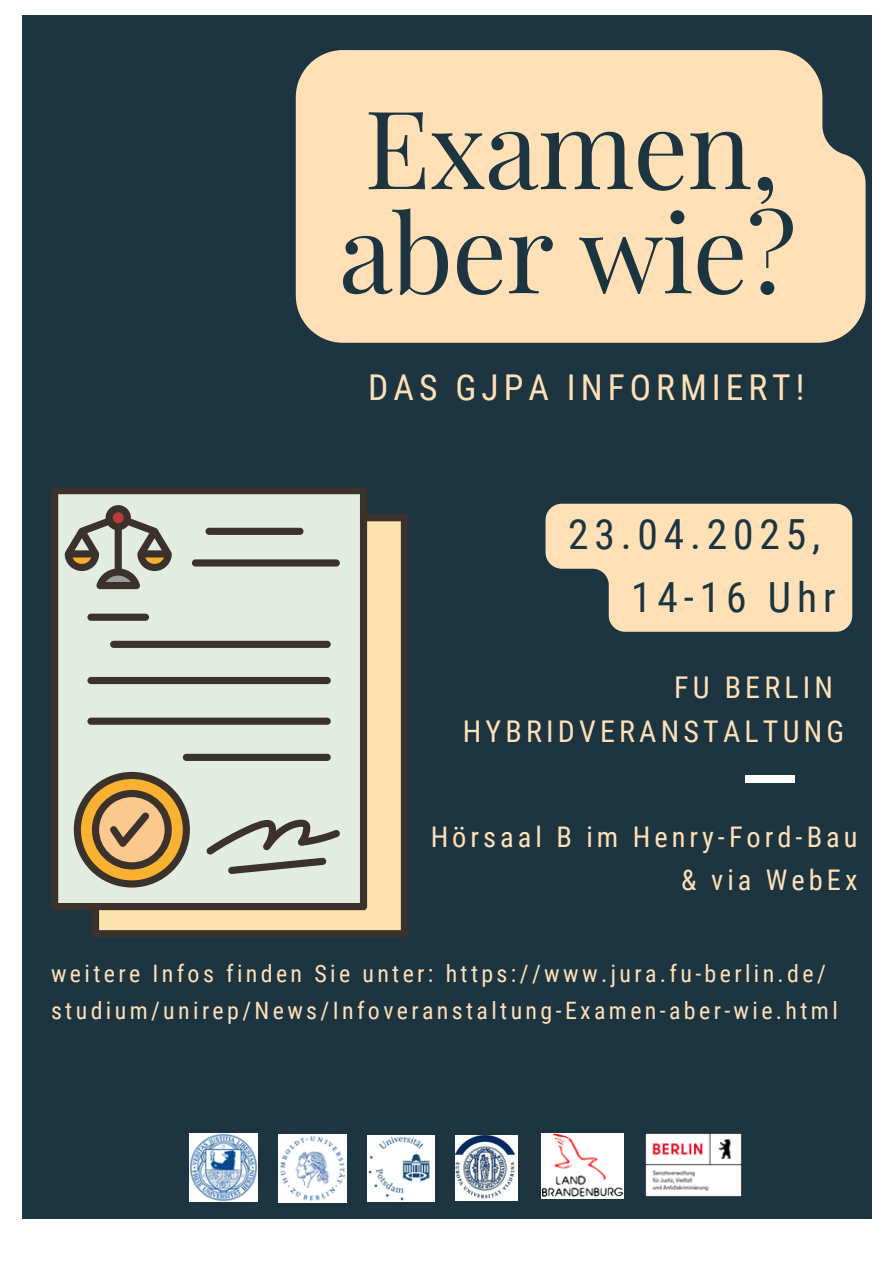
<style>
.page{position:relative;width:894px;height:1264px;background:#fff}
.page>*{position:absolute;margin:0;border:0;box-sizing:border-box;transform-origin:0 0}
.t1{font:108.75px/104.1px "Playfair Display";letter-spacing:-.01em;color:#1c3540}
.t2{font:41.55px/63px "Roboto Condensed";letter-spacing:.14em;color:#1c3540}
.t3{font:35.55px "Roboto Condensed";letter-spacing:.14em;color:#ffe0b7}
.t4{font:30px/44.7px "Roboto Condensed";letter-spacing:.14em;color:#ffe0b7}
.t5{font:28.5px/42.8px "Roboto Condensed";letter-spacing:.14em;color:#ffe0b7;text-align:right}
.t6{font:24px/36px "Roboto Condensed";letter-spacing:.14em;color:#ffe0b7}
</style>
<div class="page">
<div style="left:22px;top:15px;width:849px;height:1203px;background:#1c3540"></div>
<div style="left:745px;top:775px;width:49px;height:8px;background:#fff"></div>
<svg style="left:51px;top:487px;width:357px;height:450px;background:#cbcdbd"></svg>
<svg style="left:65px;top:505px;width:107px;height:84px;background:#a5a59a"></svg>
<div style="left:205px;top:527px;width:98px;height:8px;background:#3a322b;border-radius:4px"></div>
<div style="left:192px;top:559px;width:148px;height:7px;background:#3a322b;border-radius:4px"></div>
<div style="left:87px;top:613px;width:62px;height:7px;background:#3a322b;border-radius:4px"></div>
<div style="left:110px;top:640px;width:220px;height:8px;background:#3a322b;border-radius:4px"></div>
<div style="left:87px;top:677px;width:243px;height:7px;background:#3a322b;border-radius:4px"></div>
<div style="left:87px;top:717px;width:243px;height:7px;background:#3a322b;border-radius:4px"></div>
<div style="left:183px;top:753px;width:147px;height:8px;background:#3a322b;border-radius:4px"></div>
<svg style="left:74px;top:772px;width:116px;height:115px;background:#b49768"></svg>
<svg style="left:206px;top:817px;width:134px;height:57px;background:#b5bab0"></svg>
<img style="left:189px;top:1133px;width:68px;height:68px">
<img style="left:278px;top:1134px;width:68px;height:67px">
<img style="left:367px;top:1135px;width:67px;height:66px">
<img style="left:541px;top:1133px;width:82px;height:65px">
<img style="left:645px;top:1133px;width:96px;height:63px">
<img style="left:455px;top:1135px;width:62px;height:65px">
<div style="left:296px;top:50px;width:569px;height:293px;background:#ffe0b7"></div>
<svg style="left:545px;top:503px;width:307px;height:128px;background:#e5cca9"></svg>
<p class="t1" style="left:338px;top:92px;width:459px">Examen, aber wie?</p>
<h1 class="t3" style="left:368px;top:367px;width:437px">DAS GJPA INFORMIERT!</h1>
<h2 class="t2" style="left:631px;top:503px;width:206px;text-indent:-63px">23.04.2025,<br>14-16 Uhr</h2>
<h3 class="t4" style="left:462px;top:665px;width:383px;text-indent:211px">FU BERLIN<br>HYBRIDVERANSTALTUNG</h3>
<p class="t5" style="left:430px;top:815px;width:428px">Hörsaal B im Henry-Ford-Bau &amp; via WebEx</p>
<h4 class="t6" style="left:51px;top:956px;width:788px">weitere Infos finden Sie unter: https://www.jura.fu-berlin.de/ studium/unirep/News/Infoveranstaltung-Examen-aber-wie.html</h4>
</div>
